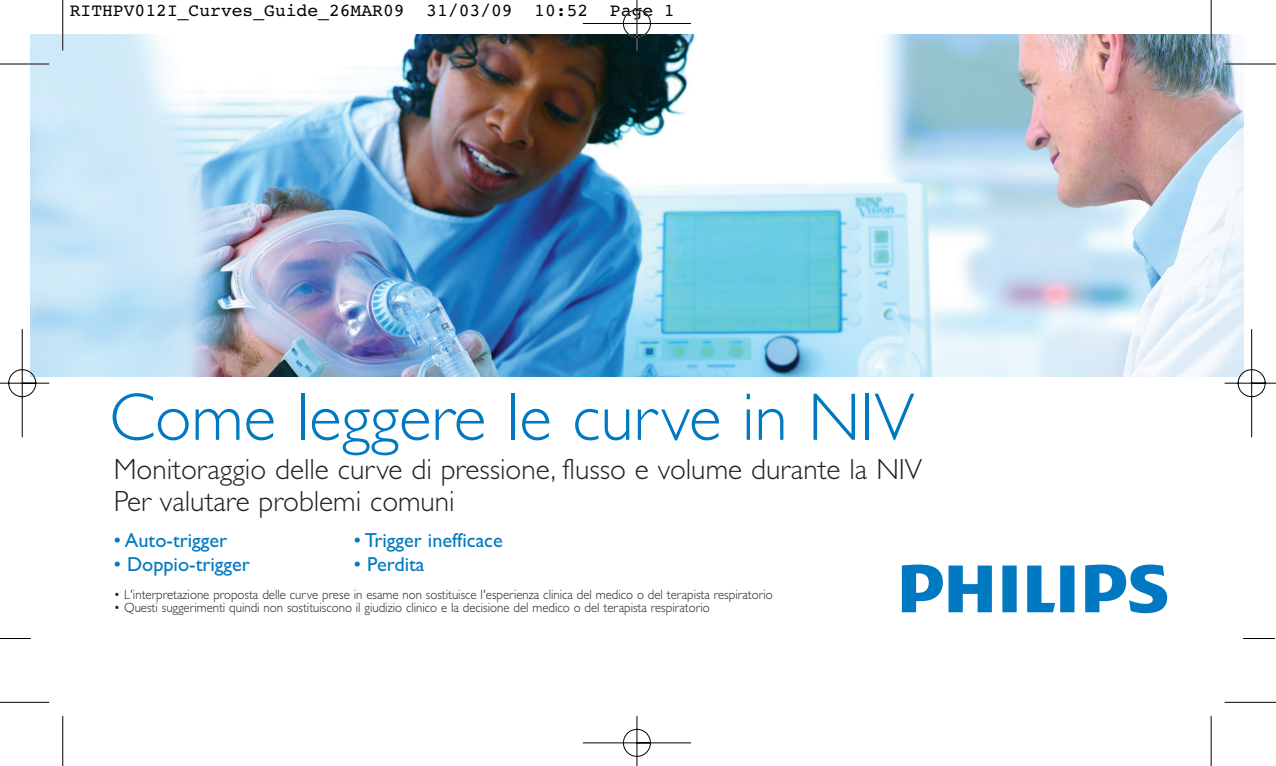
<style>
.page{position:relative;width:1276px;height:766px;background:#fff}
.page>*{position:absolute;margin:0;border:0;box-sizing:border-box;transform-origin:0 0}
.t1{font:67.5px "Gill Sans Alt One WGL Light";color:#0079c2}
.t2{font:29.25px/31.5px "Gill Sans Alt One WGL Light";color:#231f20}
.t3{font:20.25px "Gill Sans WGL";color:#0079c2}
.t4{font:18px "Courier";color:#000}
.t5{font:13.5px "Gill Sans Alt One WGL Light";color:#231f20;scale:.95 1}
</style>
<div class="page">
<img style="left:0;top:0;width:1276px;height:765px">
<h3 class="t4" style="left:70px;top:-1px;width:606px">RITHPV012I_Curves_Guide_26MAR09 31/03/09 10:52 Page 1</h3>
<h1 class="t1" style="left:109px;top:377px;width:806px">Come leggere le curve in NIV</h1>
<h2 class="t2" style="left:114px;top:453px;width:810px">Monitoraggio delle curve di pressione, flusso e volume durante la NIV<br>Per valutare problemi comuni</h2>
<h3 class="t3" style="left:114px;top:527px;width:115px">• Auto-trigger</h3>
<h3 class="t3" style="left:114px;top:552px;width:138px">• Doppio-trigger</h3>
<h3 class="t3" style="left:354px;top:527px;width:151px">• Trigger inefficace</h3>
<h3 class="t3" style="left:354px;top:552px;width:72px">• Perdita</h3>
<p class="t5" style="left:114px;top:586px;width:695px">• L'interpretazione proposta delle curve prese in esame non sostituisce l'esperienza clinica del medico o del terapista respiratorio</p>
<p class="t5" style="left:114px;top:599px;width:629px">• Questi suggerimenti quindi non sostituiscono il giudizio clinico e la decisione del medico o del terapista respiratorio</p>
</div>
